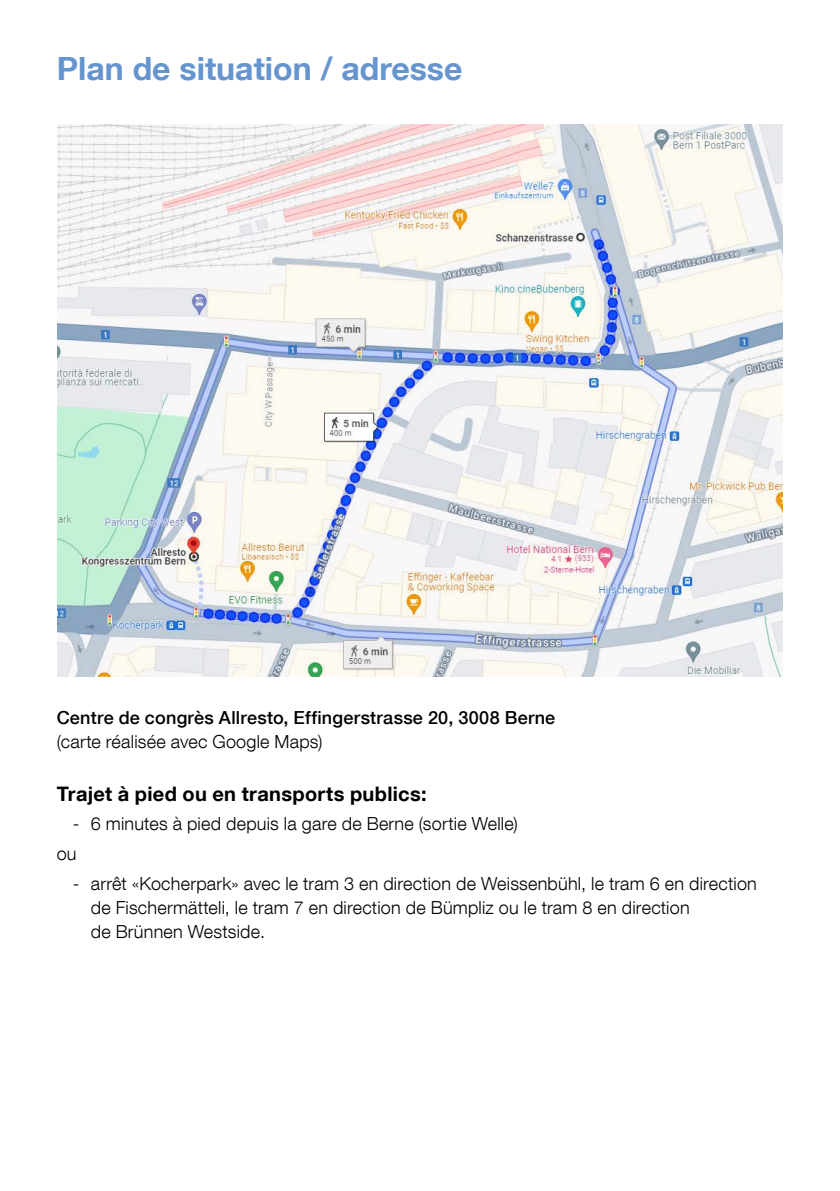
<style>
.page{position:relative;width:840px;height:1191px;background:#fff}
.page>*{position:absolute;margin:0;border:0;box-sizing:border-box;transform-origin:0 0}
.t1{font:700 32px "Helvetica Neue LT Com";color:#6594ce}
.t2{font:700 20px "Helvetica Neue LT Com";letter-spacing:.015em;color:#000}
.t3{font:300 18px/24px "Helvetica Neue LT Com";letter-spacing:.01em;color:#000}
.t4{font:500 18px "Helvetica Neue LT Com";letter-spacing:.015em;color:#000}
</style>
<div class="page">
<img style="left:58px;top:125px;width:723px;height:551px">
<h1 class="t1" style="left:57px;top:48px;width:407px">Plan de situation / adresse</h1>
<p class="t4" style="left:57px;top:707px;width:500px">Centre de congrès Allresto, Effingerstrasse 20, 3008 Berne</p>
<p class="t3" style="left:57px;top:729px;width:267px">(carte réalisée avec Google Maps)</p>
<p class="t2" style="left:57px;top:781px;width:371px">Trajet à pied ou en transports publics:</p>
<p class="t3" style="left:57px;top:808px;width:462px;line-height:29.6px;text-indent:16px">- 6 minutes à pied depuis la gare de Berne (sortie Welle) ou</p>
<p class="t3" style="left:91px;top:871px;width:667px;text-indent:-18px">- arrêt «Kocherpark» avec le tram 3 en direction de Weissenbühl, le tram 6 en direction de Fischermätteli, le tram 7 en direction de Bümpliz ou le tram 8 en direction<br>de Brünnen Westside.</p>
</div>
